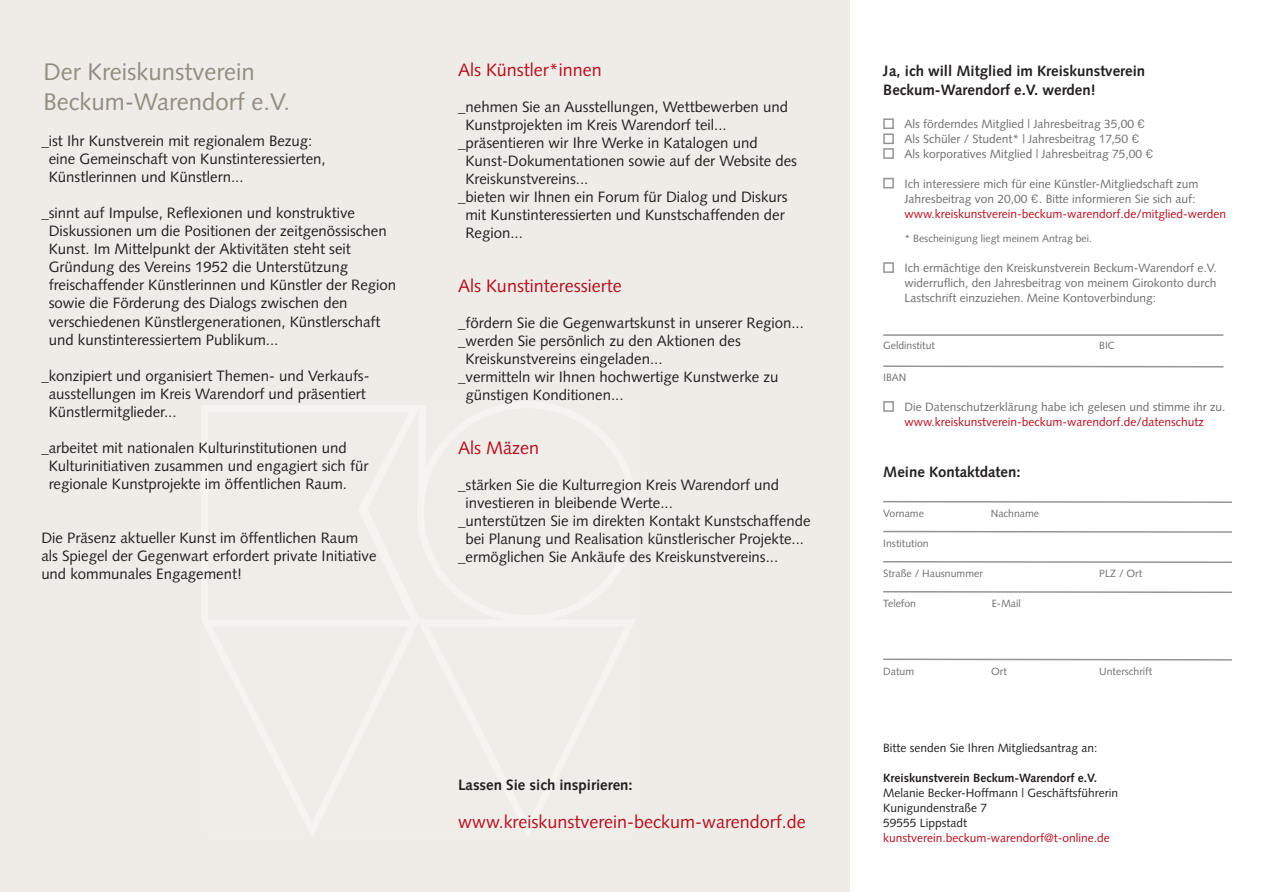
<style>
.page{position:relative;width:1262px;height:892px;background:#fff}
.page>*{position:absolute;margin:0;border:0;box-sizing:border-box;transform-origin:0 0}
.t1{font:24px/30px "Syntax";color:#938c81}
.t2{font:18px "Syntax";color:#b51020}
.t3{font:15px/18px "Syntax";color:#231f20}
.t4{font:700 15px/19.5px "Syntax";color:#231f20}
.t5{font:12px/15px "Syntax";color:#6d6e70}
.t6{font:12px/15px "Syntax";color:#231f20}
.t7{font:12px "Syntax";color:#b51020}
.t8{font:700 12px "Syntax";color:#231f20}
.t9{font:10.5px "Syntax";color:#6d6e70}
.s1{font-family:"DIN"}
.s2{color:#b51020}
</style>
<div class="page">
<div style="left:0;top:0;width:849px;height:891px;background:#efebe6"></div>
<img style="left:202px;top:401px;width:436px;height:434px">
<svg style="left:883px;top:365px;width:341px;height:3px"></svg>
<hr style="left:883px;top:334px;width:340px;height:2px;background:#939598">
<div style="left:883px;top:118px;width:11px;height:11px;border:2px solid #939598"></div>
<div style="left:883px;top:133px;width:11px;height:11px;border:2px solid #939598"></div>
<div style="left:883px;top:148px;width:11px;height:11px;border:2px solid #939598"></div>
<div style="left:883px;top:262px;width:11px;height:11px;border:2px solid #939598"></div>
<div style="left:883px;top:178px;width:11px;height:10px;border:2px solid #939598"></div>
<div style="left:883px;top:401px;width:11px;height:11px;border:2px solid #939598"></div>
<svg style="left:883px;top:501px;width:349px;height:2px"></svg>
<svg style="left:883px;top:530px;width:349px;height:3px"></svg>
<svg style="left:883px;top:561px;width:349px;height:2px"></svg>
<svg style="left:883px;top:591px;width:349px;height:2px"></svg>
<svg style="left:883px;top:658px;width:349px;height:3px"></svg>
<h1 class="t1" style="left:43px;top:59px;width:248px">Der Kreiskunstverein<br>Beckum-Warendorf e.V.</h1>
<p class="t3" style="left:49px;top:134px;width:279px;text-indent:-7px">_ist Ihr Kunstverein mit regionalem Bezug: eine Gemeinschaft von Kunstinteressierten,<br>Künstlerinnen und Künstlern...</p>
<p class="t3" style="left:49px;top:206px;width:349px;text-indent:-7px">_sinnt auf Impulse, Reflexionen und konstruktive Diskussionen um die Positionen der zeitgenössischen Kunst. Im Mittelpunkt der Aktivitäten steht seit Gründung des Vereins 1952 die Unterstützung freischaffender Künstlerinnen und Künstler der Region sowie die Förderung des Dialogs zwischen den verschiedenen Künstlergenerationen, Künstlerschaft und kunstinteressiertem Publikum...</p>
<p class="t3" style="left:49px;top:368px;width:322px;text-indent:-7px">_konzipiert und organisiert Themen- und Verkaufs&shy;ausstellungen im Kreis Warendorf und präsentiert<br>Künstlermitglieder...</p>
<p class="t3" style="left:49px;top:440px;width:321px;text-indent:-7px">_arbeitet mit nationalen Kulturinstitutionen und<br>Kulturinitiativen zusammen und engagiert sich für regionale Kunstprojekte im öffentlichen Raum.</p>
<p class="t3" style="left:41px;top:530px;width:337px">Die Präsenz aktueller Kunst im öffentlichen Raum als Spiegel der Gegenwart erfordert private Initiative und kommunales Engagement!</p>
<p class="t2" style="left:458px;top:62px;width:145px">Als Künstler*innen</p>
<p class="t3" style="left:458px;top:99px;width:331px">_nehmen Sie an Ausstellungen, Wettbewerben und</p>
<p class="t3" style="left:465px;top:117px;width:263px">Kunstprojekten im Kreis Warendorf teil...</p>
<p class="t3" style="left:458px;top:135px;width:301px">_präsentieren wir Ihre Werke in Katalogen und</p>
<p class="t3" style="left:465px;top:153px;width:333px">Kunst-Dokumentationen sowie auf der Website des</p>
<p class="t3" style="left:465px;top:171px;width:124px">Kreiskunstvereins...</p>
<p class="t3" style="left:458px;top:189px;width:331px">_bieten wir Ihnen ein Forum für Dialog und Diskurs</p>
<p class="t3" style="left:465px;top:207px;width:321px">mit Kunstinteressierten und Kunstschaffenden der</p>
<p class="t3" style="left:465px;top:225px;width:59px">Region...</p>
<p class="t2" style="left:458px;top:278px;width:165px">Als Kunstinteressierte</p>
<p class="t3" style="left:458px;top:315px;width:347px">_fördern Sie die Gegenwartskunst in unserer Region...</p>
<p class="t3" style="left:458px;top:333px;width:284px">_werden Sie persönlich zu den Aktionen des</p>
<p class="t3" style="left:465px;top:351px;width:199px">Kreiskunstvereins eingeladen...</p>
<p class="t3" style="left:458px;top:369px;width:322px">_vermitteln wir Ihnen hochwertige Kunstwerke zu</p>
<p class="t3" style="left:465px;top:387px;width:160px">günstigen Konditionen...</p>
<p class="t2" style="left:458px;top:440px;width:82px">Als Mäzen</p>
<p class="t3" style="left:458px;top:477px;width:323px">_stärken Sie die Kulturregion Kreis Warendorf und</p>
<p class="t3" style="left:465px;top:495px;width:209px">investieren in bleibende Werte...</p>
<p class="t3" style="left:458px;top:513px;width:354px">_unterstützen Sie im direkten Kontakt Kunstschaffende</p>
<p class="t3" style="left:465px;top:531px;width:340px">bei Planung und Realisation künstlerischer Projekte...</p>
<p class="t3" style="left:458px;top:549px;width:322px">_ermöglichen Sie Ankäufe des Kreiskunstvereins...</p>
<p class="t4" style="left:458px;top:776px;width:176px">Lassen Sie sich inspirieren:</p>
<p class="t2" style="left:458px;top:814px;width:349px">www.kreiskunstverein-beckum-warendorf.de</p>
<p class="t4" style="left:883px;top:62px;width:264px">Ja, ich will Mitglied im Kreiskunstverein<br>Beckum-Warendorf e.V. werden!</p>
<p class="t5" style="left:904px;top:117px;width:251px">Als förderndes Mitglied | Jahresbeitrag 35,00 <span class="s1">€<br></span>Als Schüler / Student* | Jahresbeitrag 17,50 <span class="s1">€<br></span>Als korporatives Mitglied | Jahresbeitrag 75,00 <span class="s1">€</span></p>
<p class="t5" style="left:904px;top:177px;width:323px">Ich interessiere mich für eine Künstler-Mitgliedschaft zum<br>Jahresbeitrag von 20,00 <span class="s1">€</span>. Bitte informieren Sie sich auf: <span class="s2">www.kreiskunstverein-beckum-warendorf.de/mitglied-werden</span></p>
<p class="t9" style="left:904px;top:234px;width:189px">* Bescheinigung liegt meinem Antrag bei.</p>
<p class="t5" style="left:904px;top:261px;width:314px;text-align:justify">Ich ermächtige den Kreiskunstverein Beckum-Warendorf e.V. widerruflich, den Jahresbeitrag von meinem Girokonto durch Lastschrift einzuziehen. Meine Kontoverbindung:</p>
<p class="t9" style="left:883px;top:341px;width:53px">Geldinstitut</p>
<p class="t9" style="left:1099px;top:341px;width:17px">BIC</p>
<p class="t9" style="left:883px;top:373px;width:25px">IBAN</p>
<p class="t5" style="left:904px;top:400px;width:322px">Die Datenschutzerklärung habe ich gelesen und stimme ihr zu.</p>
<p class="t7" style="left:904px;top:417px;width:301px">www.kreiskunstverein-beckum-warendorf.de/datenschutz</p>
<p class="t4" style="left:883px;top:463px;width:139px">Meine Kontaktdaten:</p>
<p class="t9" style="left:883px;top:509px;width:42px">Vorname</p>
<p class="t9" style="left:991px;top:509px;width:50px">Nachname</p>
<p class="t9" style="left:883px;top:539px;width:47px">Institution</p>
<p class="t9" style="left:883px;top:569px;width:101px">Straße / Hausnummer</p>
<p class="t9" style="left:1099px;top:569px;width:45px">PLZ / Ort</p>
<p class="t9" style="left:883px;top:599px;width:34px">Telefon</p>
<p class="t9" style="left:992px;top:599px;width:31px">E-Mail</p>
<p class="t9" style="left:883px;top:666px;width:32px">Datum</p>
<p class="t9" style="left:991px;top:666px;width:17px">Ort</p>
<p class="t9" style="left:1099px;top:666px;width:54px">Unterschrift</p>
<p class="t6" style="left:883px;top:741px;width:216px">Bitte senden Sie Ihren Mitgliedsantrag an:</p>
<p class="t8" style="left:883px;top:772px;width:215px">Kreiskunstverein Beckum-Warendorf e.V.</p>
<p class="t6" style="left:883px;top:786px;width:236px">Melanie Becker-Hoffmann | Geschäftsführerin<br>Kunigundenstraße 7<br>59555 Lippstadt</p>
<p class="t7" style="left:883px;top:832px;width:228px">kunstverein.beckum-warendorf@t-online.de</p>
</div>
